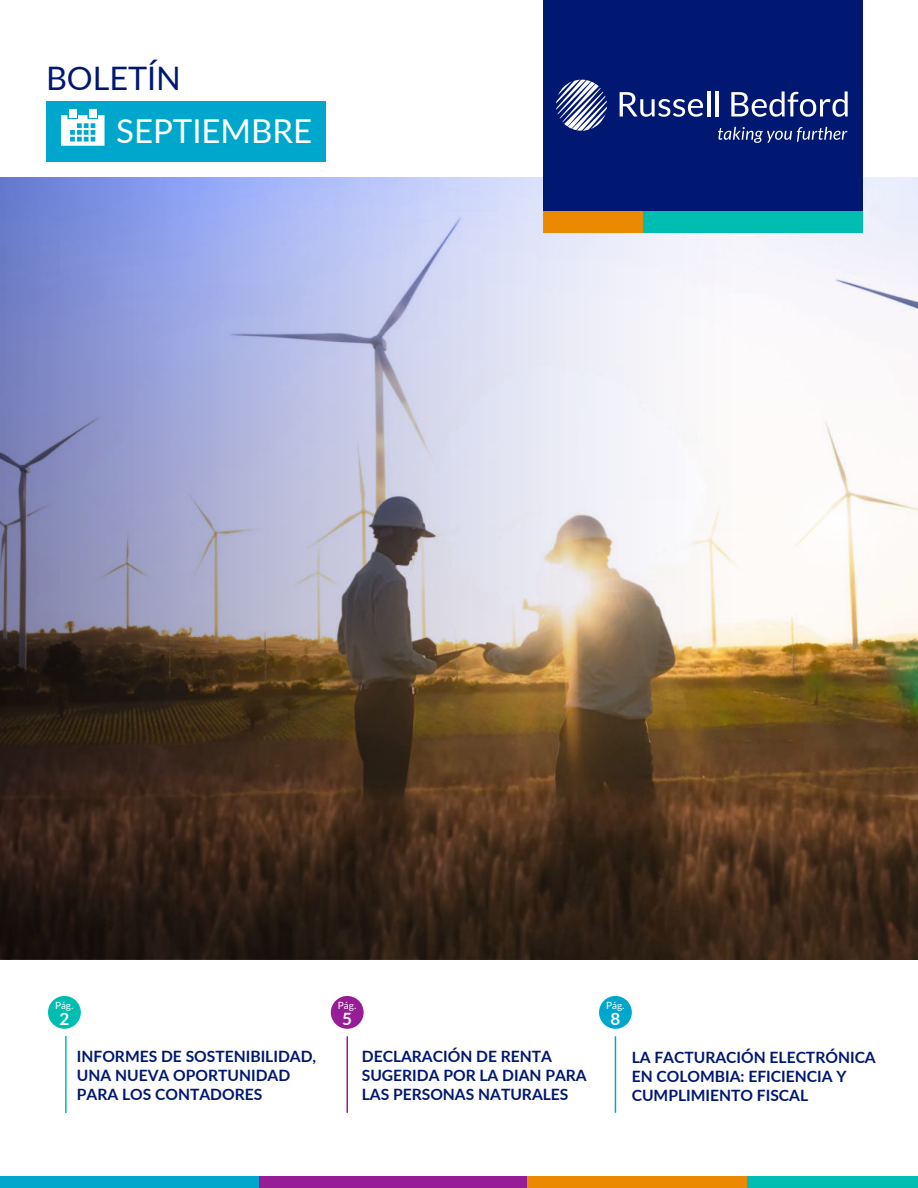
<style>
.page{position:relative;width:918px;height:1188px;background:#fff}
.page>*{position:absolute;margin:0;border:0;box-sizing:border-box;transform-origin:0 0}
.t1{font:33px "Lato";color:#fff}
.t2{font:32.4px "Lato";color:#001871}
.t3{font:700 16.95px "Lato";color:#fff}
.t4{font:700 15.6px/18.8px "Lato";color:#001871}
.t5{font:10.05px "Lato";color:#fff}
</style>
<div class="page">
<img style="left:0;top:796px;width:918px;height:164px">
<svg style="left:0;top:796px;width:747px;height:163px;background:#362417"></svg>
<img style="left:0;top:177px;width:918px;height:619px">
<div style="left:543px;top:0;width:320px;height:212px;background:#001871"></div>
<svg style="left:556px;top:80px;width:51px;height:51px"></svg>
<svg style="left:620px;top:92px;width:83px;height:25px"></svg>
<hr style="left:707px;top:91px;width:3px;height:25px;background:#fff">
<hr style="left:716px;top:91px;width:3px;height:25px;background:#fff">
<svg style="left:731px;top:91px;width:117px;height:26px"></svg>
<svg style="left:718px;top:127px;width:129px;height:16px"></svg>
<div style="left:543px;top:212px;width:100px;height:21px;background:#eb8900"></div>
<div style="left:643px;top:212px;width:220px;height:21px;background:#00bdb1"></div>
<div style="left:46px;top:101px;width:280px;height:61px;background:#00a7cc"></div>
<div style="left:69px;top:109px;width:7px;height:8px;background:#fff"></div>
<div style="left:89px;top:109px;width:7px;height:8px;background:#fff"></div>
<svg style="left:61px;top:115px;width:44px;height:31px"></svg>
<div style="left:259px;top:1176px;width:300px;height:12px;background:#961d95"></div>
<div style="left:747px;top:1176px;width:171px;height:12px;background:#00bdb1"></div>
<div style="left:0;top:1176px;width:259px;height:12px;background:#00a7cc"></div>
<div style="left:527px;top:1176px;width:220px;height:12px;background:#eb8900"></div>
<hr style="left:65px;top:1036px;width:2px;height:77px;background:#00bdb1">
<hr style="left:615px;top:1036px;width:1px;height:77px;background:#00a7cc">
<div style="left:48px;top:996px;width:33px;height:33px;background:#00bdb1;border-radius:50%"></div>
<div style="left:599px;top:996px;width:33px;height:33px;background:#00a7cc;border-radius:50%"></div>
<hr style="left:346px;top:1036px;width:2px;height:77px;background:#961d95">
<div style="left:331px;top:996px;width:33px;height:33px;background:#961d95;border-radius:50%"></div>
<h2 class="t2" style="left:46px;top:60px;width:136px">BOLETÍN</h2>
<h1 class="t1" style="left:116px;top:113px;width:197px">SEPTIEMBRE</h1>
<p class="t5" style="left:55px;top:1000px;width:20px">Pág.</p>
<p class="t3" style="left:59px;top:1009px;width:11px">2</p>
<p class="t5" style="left:338px;top:1000px;width:20px">Pág.</p>
<p class="t3" style="left:342px;top:1009px;width:11px">5</p>
<p class="t5" style="left:606px;top:1000px;width:20px">Pág.</p>
<p class="t3" style="left:610px;top:1009px;width:11px">8</p>
<p class="t4" style="left:362px;top:1047px;width:226px">DECLARACIÓN DE RENTA<br>SUGERIDA POR LA DIAN PARA<br>LAS PERSONAS NATURALES</p>
<p class="t4" style="left:77px;top:1047px;width:241px">INFORMES DE SOSTENIBILIDAD,<br>UNA NUEVA OPORTUNIDAD<br>PARA LOS CONTADORES</p>
<p class="t4" style="left:632px;top:1048px;width:246px">LA FACTURACIÓN ELECTRÓNICA<br>EN COLOMBIA: EFICIENCIA Y<br>CUMPLIMIENTO FISCAL</p>
</div>
